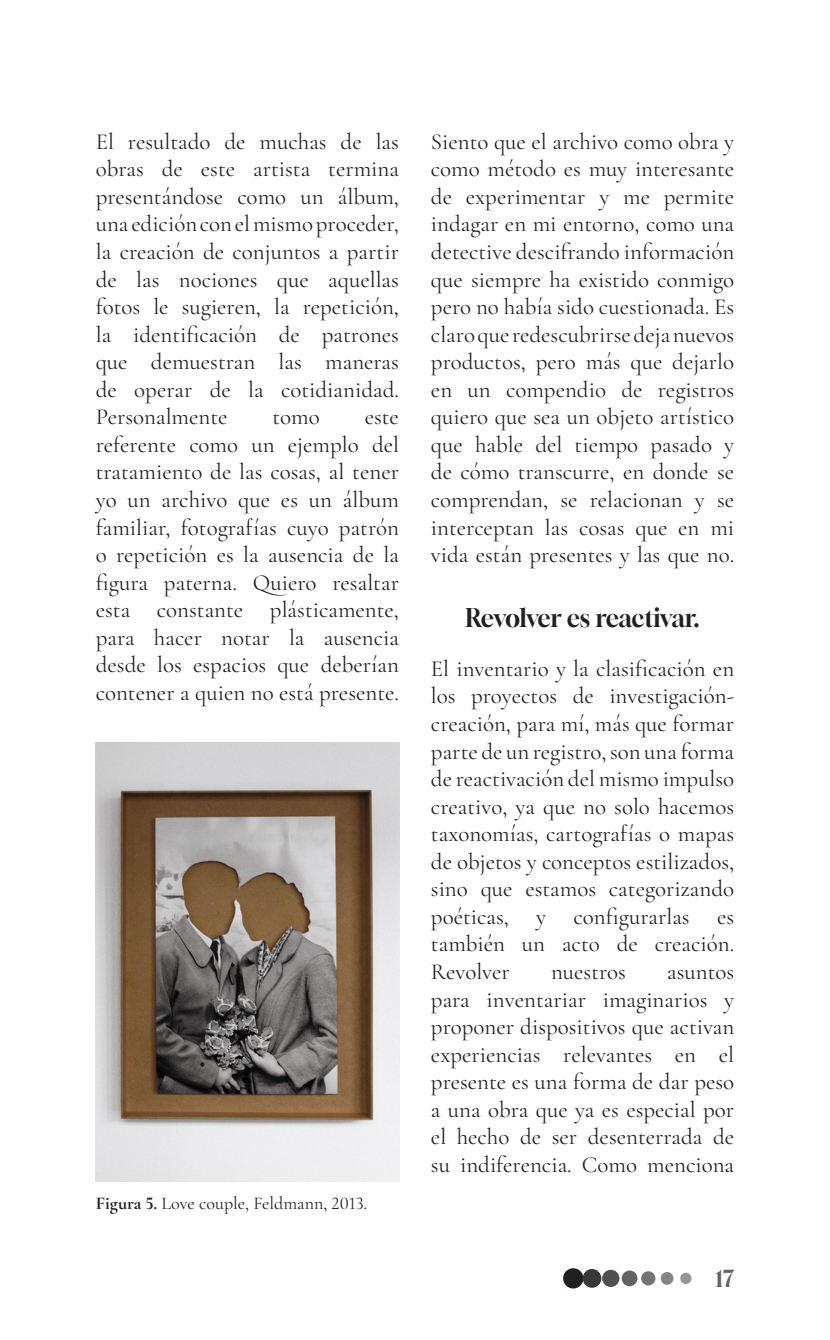
<style>
.page{position:relative;width:830px;height:1340px;background:#fff}
.page>*{position:absolute;margin:0;border:0;box-sizing:border-box;transform-origin:0 0}
._2párrafos{font:24.75px "Gloock";letter-spacing:-.025em;color:#231f20}
._2párrafos-2{font:22.95px/27.4px "Cormorant Garamond";color:#231f20;text-align:justify}
.t1{font:22.5px "Gloock";color:#636366}
.figuras{font:18px "Cormorant Garamond";color:#231f20}
.s1{font-weight:700}
</style>
<div class="page">
<div style="left:563px;top:1268px;width:20px;height:20px;background:#231f20;border-radius:50%"></div>
<div style="left:582px;top:1268px;width:19px;height:19px;background:#383839;border-radius:50%"></div>
<div style="left:602px;top:1269px;width:17px;height:17px;background:#505052;border-radius:50%"></div>
<div style="left:621px;top:1270px;width:16px;height:16px;background:#636366;border-radius:50%"></div>
<div style="left:641px;top:1271px;width:14px;height:14px;background:#727477;border-radius:50%"></div>
<div style="left:660px;top:1271px;width:13px;height:13px;background:#848689;border-radius:50%"></div>
<div style="left:680px;top:1272px;width:11px;height:11px;background:#939598;border-radius:50%"></div>
<img style="left:96px;top:742px;width:303px;height:439px">
<p class="_2párrafos-2" style="left:96px;top:128px;width:304px">El resultado de muchas de las obras de este artista termina presentándose como un álbum, una edición con el mismo proceder, la creación de conjuntos a partir de las nociones que aquellas fotos le sugieren, la repetición, la identificación de patrones que demuestran las maneras de operar de la cotidianidad.<br>Personalmente</p>
<p class="_2párrafos-2" style="left:96px;top:403px;width:304px;text-indent:269px">este referente como un ejemplo del tratamiento de las cosas, al tener yo un archivo que es un álbum familiar, fotografías cuyo patrón o repetición es la ausencia de la figura paterna. Quiero resaltar esta constante plásticamente, para hacer notar la ausencia desde los espacios que deberían contener a quien no está presente.</p>
<p class="_2párrafos-2" style="left:272px;top:403px;width:49px">tomo</p>
<p class="figuras" style="left:96px;top:1191px;width:273px"><span class="s1">Figura 5.</span> Love couple, Feldmann, 2013.</p>
<p class="_2párrafos-2" style="left:431px;top:128px;width:304px">Siento que el archivo como obra y como método es muy interesante de experimentar y me permite indagar en mi entorno, como una detective descifrando información que siempre ha existido conmigo pero no había sido cuestionada. Es claro que redescubrirse deja nuevos productos, pero más que dejarlo en un compendio de registros quiero que sea un objeto artístico que hable del tiempo pasado y de cómo transcurre, en donde se comprendan, se relacionan y se interceptan las cosas que en mi vida están presentes y las que no.</p>
<p class="_2párrafos" style="left:465px;top:601px;width:235px">Revolver es reactivar.</p>
<p class="_2párrafos-2" style="left:431px;top:654px;width:304px">El inventario y la clasificación en los proyectos de investigación&shy;creación, para mí, más que formar parte de un registro, son una forma de reactivación del mismo impulso creativo, ya que no solo hacemos taxonomías, cartografías o mapas de objetos y conceptos estilizados, sino que estamos categorizando poéticas, y configurarlas es también un acto de creación.<br>Revolver</p>
<p class="_2párrafos-2" style="left:431px;top:957px;width:304px;text-indent:236px">asuntos para inventariar imaginarios y proponer dispositivos que activan experiencias relevantes en el presente es una forma de dar peso a una obra que ya es especial por el hecho de ser desenterrada de su indiferencia. Como menciona</p>
<p class="_2párrafos-2" style="left:550px;top:957px;width:76px">nuestros</p>
<p class="t1" style="left:715px;top:1263px;width:20px">17</p>
</div>
